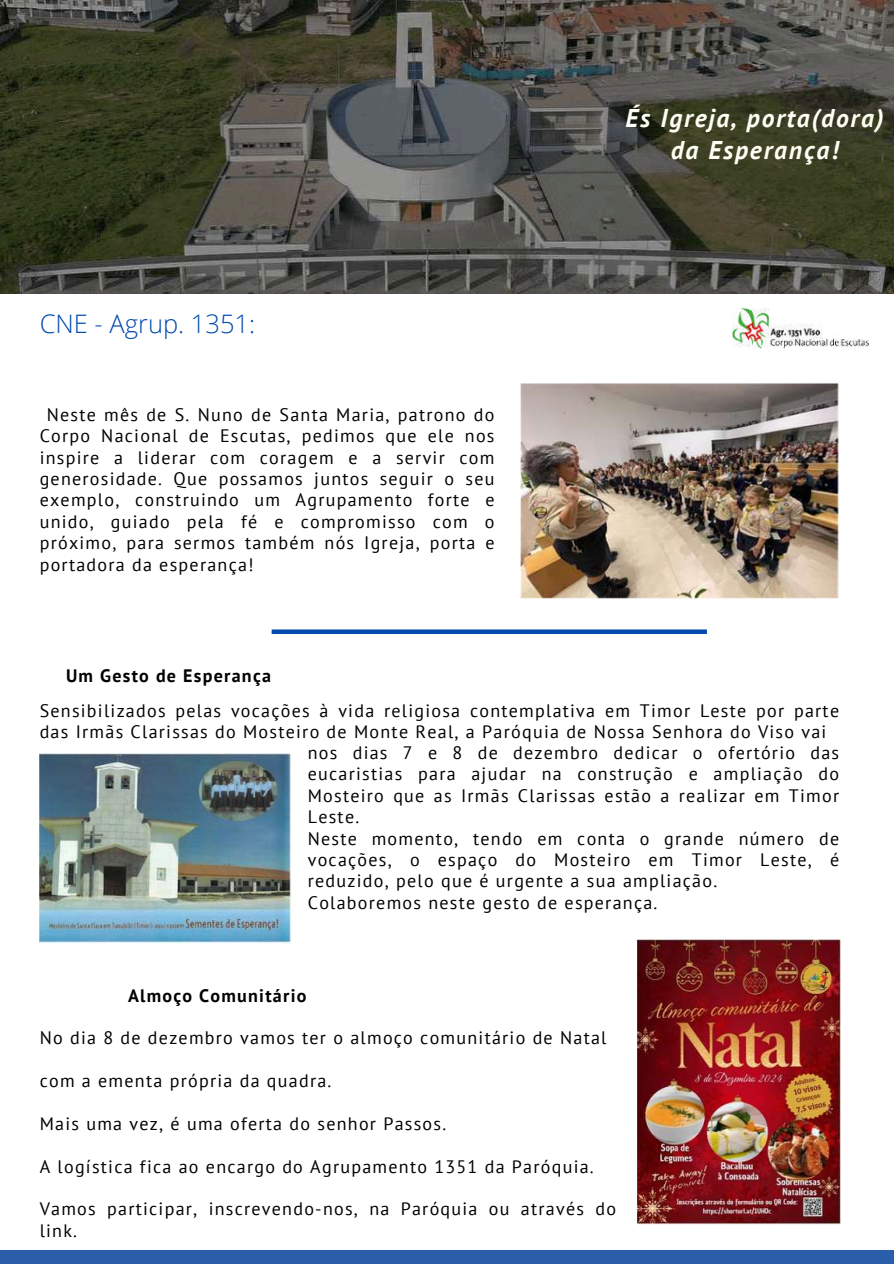
<style>
.page{position:relative;width:894px;height:1264px;background:#fff}
.page>*{position:absolute;margin:0;border:0;box-sizing:border-box;transform-origin:0 0}
.t1{font:italic 700 25.65px/31.5px "PT Sans";letter-spacing:.07em;color:#fffef5;text-align:center}
.t2{font:300 25.5px "Open Sans";color:#004aad}
.t3{font:18px/21.3px "PT Sans";letter-spacing:.07em;color:#000;text-align:justify}
.t4{font:700 18px "PT Sans";letter-spacing:.07em;color:#000}
</style>
<div class="page">
<img style="left:0;top:0;width:893px;height:293px">
<div style="left:0;top:1250px;width:893px;height:13px;background:#2a5eaa"></div>
<img style="left:732px;top:309px;width:136px;height:39px">
<img style="left:520px;top:383px;width:319px;height:216px">
<div style="left:271px;top:629px;width:435px;height:5px;background:#004aad"></div>
<img style="left:40px;top:753px;width:252px;height:190px">
<img style="left:637px;top:939px;width:203px;height:285px">
<h2 class="t2" style="left:40px;top:306px;width:217px">CNE - Agrup. 1351:</h2>
<p class="t3" style="left:40px;top:403px;width:456px;text-indent:7px">Neste mês de S. Nuno de Santa Maria, patrono do Corpo Nacional de Escutas, pedimos que ele nos inspire a liderar com coragem e a servir com generosidade. Que possamos juntos seguir o seu exemplo, construindo um Agrupamento forte e unido, guiado pela fé e compromisso com o próximo, para sermos também nós Igreja, porta e portadora da esperança!</p>
<h1 class="t1" style="left:625px;top:102px;width:259px">És Igreja, porta(dora) da Esperança!</h1>
<p class="t4" style="left:66px;top:663px;width:206px">Um Gesto de Esperança</p>
<p class="t3" style="left:40px;top:699px;width:800px">Sensibilizados pelas vocações à vida religiosa contemplativa em Timor Leste por parte</p>
<p class="t3" style="left:40px;top:721px;width:788px">das Irmãs Clarissas do Mosteiro de Monte Real, a Paróquia de Nossa Senhora do Viso vai</p>
<p class="t3" style="left:308px;top:741px;width:532px">nos dias 7 e 8 de dezembro dedicar o ofertório das</p>
<p class="t3" style="left:308px;top:763px;width:532px">eucaristias para ajudar na construção e ampliação do</p>
<p class="t3" style="left:308px;top:784px;width:532px">Mosteiro que as Irmãs Clarissas estão a realizar em Timor</p>
<p class="t3" style="left:308px;top:805px;width:53px">Leste.</p>
<p class="t3" style="left:308px;top:827px;width:532px">Neste momento, tendo em conta o grande número de</p>
<p class="t3" style="left:308px;top:848px;width:532px">vocações, o espaço do Mosteiro em Timor Leste, é</p>
<p class="t3" style="left:308px;top:870px;width:411px">reduzido, pelo que é urgente a sua ampliação.</p>
<p class="t3" style="left:308px;top:891px;width:351px">Colaboremos neste gesto de esperança.</p>
<p class="t4" style="left:128px;top:983px;width:180px">Almoço Comunitário</p>
<p class="t3" style="left:40px;top:1026px;width:568px">No dia 8 de dezembro vamos ter o almoço comunitário de Natal</p>
<p class="t3" style="left:40px;top:1069px;width:293px">com a ementa própria da quadra.</p>
<p class="t3" style="left:40px;top:1112px;width:408px">Mais uma vez, é uma oferta do senhor Passos.</p>
<p class="t3" style="left:40px;top:1155px;width:555px">A logística fica ao encargo do Agrupamento 1351 da Paróquia.</p>
<p class="t3" style="left:40px;top:1197px;width:577px">Vamos participar, inscrevendo-nos, na Paróquia ou através do link.</p>
</div>
